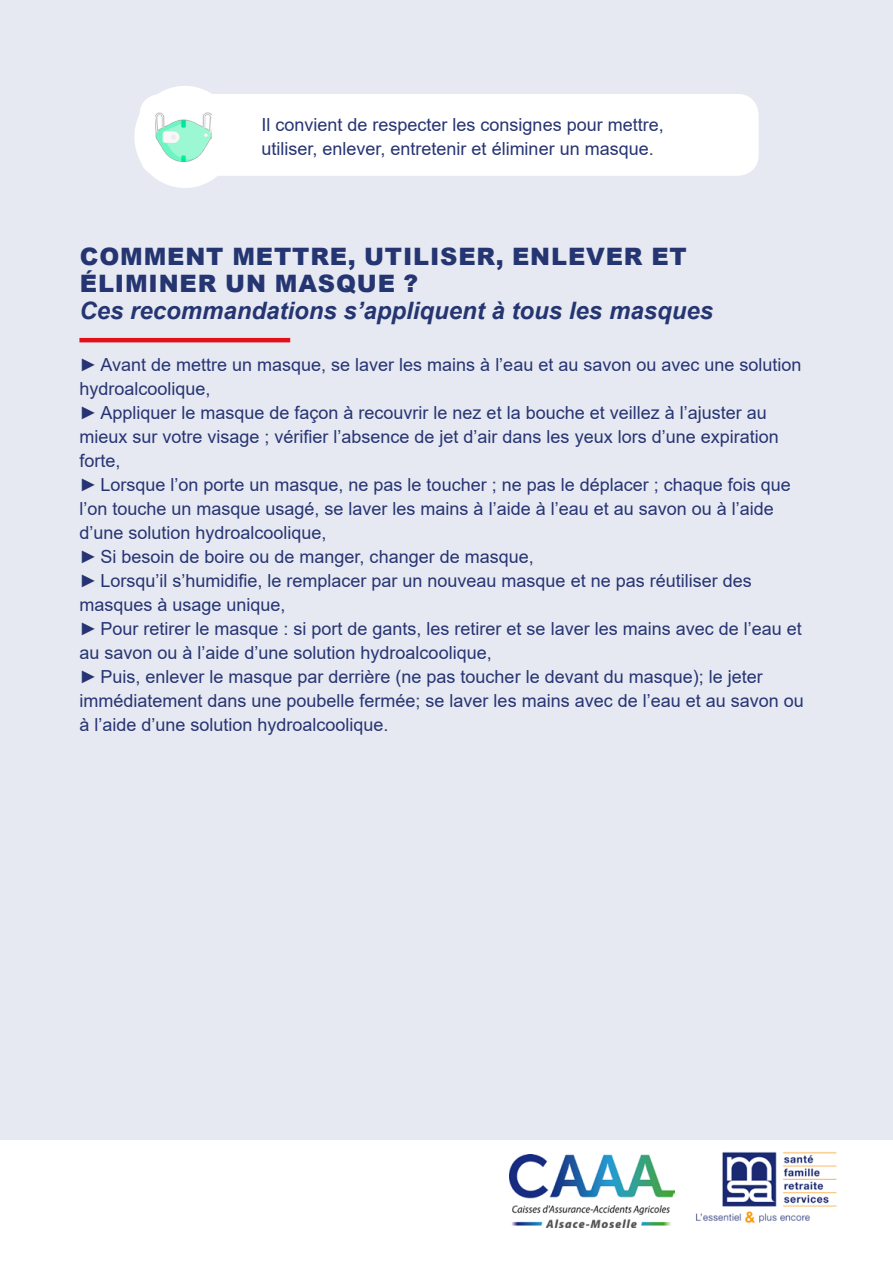
<style>
.page{position:relative;width:893px;height:1263px;background:#fff}
.page>*{position:absolute;margin:0;border:0;box-sizing:border-box;transform-origin:0 0}
.t1{font:900 24px/27px "Arial";letter-spacing:.035em;color:#253572}
.t2{font:italic 700 24px "Arial";color:#253572}
.t3{font:18px/24px "Arial";color:#263473}
</style>
<div class="page">
<div style="left:0;top:0;width:893px;height:1140px;background:#e6e9f1"></div>
<img style="left:674px;top:1152px;width:163px;height:72px">
<img style="left:509px;top:1155px;width:165px;height:72px">
<hr style="left:79px;top:338px;width:211px;height:4px;background:#e3101a">
<div style="left:143px;top:97px;width:613px;height:76px;background:#fff;border-radius:18px"></div>
<div style="left:140px;top:94px;width:619px;height:82px;border:6px solid #fff;border-radius:18px"></div>
<div style="left:134px;top:86px;width:101px;height:102px;background:#fff;border-radius:50%"></div>
<img style="left:156px;top:112px;width:55px;height:50px">
<p class="t3" style="left:261px;top:113px;width:404px">Il convient de respecter les consignes pour mettre, utiliser, enlever, entretenir et éliminer un masque.</p>
<h1 class="t1" style="left:80px;top:242px;width:608px">COMMENT METTRE, UTILISER, ENLEVER ET<br>ÉLIMINER UN MASQUE ?</h1>
<h1 class="t2" style="left:79px;top:295px;width:635px">Ces recommandations s’appliquent à tous les masques</h1>
<p class="t3" style="left:79px;top:353px;width:726px">► Avant de mettre un masque, se laver les mains à l’eau et au savon ou avec une solution hydroalcoolique,<br>► Appliquer le masque de façon à recouvrir le nez et la bouche et veillez à l’ajuster au mieux sur votre visage ; vérifier l’absence de jet d’air dans les yeux lors d’une expiration forte,<br>► Lorsque l’on porte un masque, ne pas le toucher ; ne pas le déplacer ; chaque fois que l’on touche un masque usagé, se laver les mains à l’aide à l’eau et au savon ou à l’aide d’une solution hydroalcoolique,<br>► Si besoin de boire ou de manger, changer de masque,<br>► Lorsqu’il s’humidifie, le remplacer par un nouveau masque et ne pas réutiliser des masques à usage unique,<br>► Pour retirer le masque : si port de gants, les retirer et se laver les mains avec de l’eau et au savon ou à l’aide d’une solution hydroalcoolique,<br>► Puis, enlever le masque par derrière (ne pas toucher le devant du masque); le jeter immédiatement dans une poubelle fermée; se laver les mains avec de l’eau et au savon ou à l’aide d’une solution hydroalcoolique.</p>
</div>
